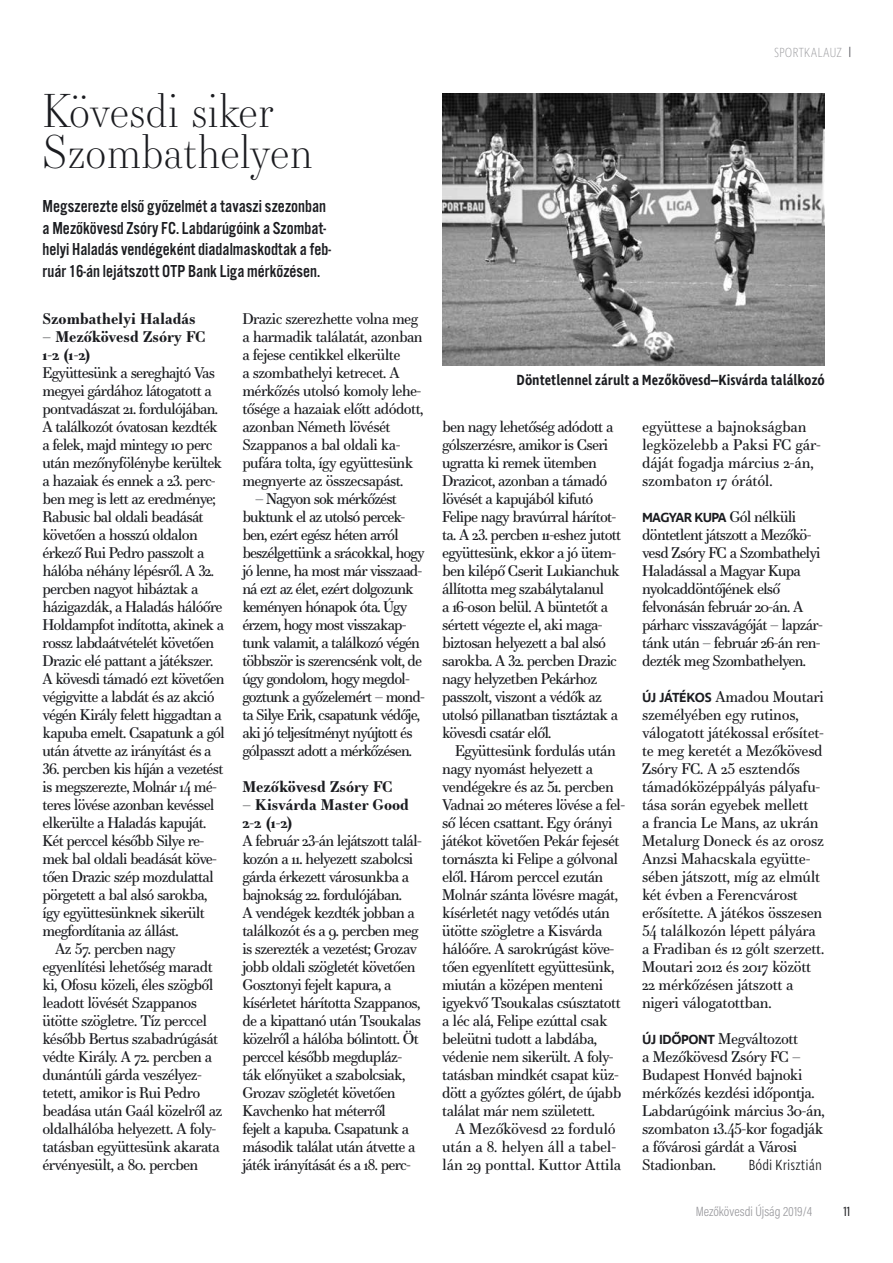
<style>
.page{position:relative;width:893px;height:1263px;background:#fff}
.page>*{position:absolute;margin:0;border:0;box-sizing:border-box;transform-origin:0 0}
.t1{font:300 45px/40.5px "Essonnes Display";color:#1b1c20}
.t2{font:18px/21.6px "Alternate Got No 3 D";color:#1b1c20}
.t3{font:15px/18px "Essonnes Text";letter-spacing:-.05em;color:#1b1c20}
.t4{font:15px/18px "Essonnes Text";letter-spacing:-.02em;color:#1b1c20}
.t5{font:15px/18px "Essonnes Text";letter-spacing:-.03em;color:#1b1c20}
.t6{font:15px/18px "Essonnes Text";letter-spacing:-.01em;color:#1b1c20;text-align:center}
.t7{font:700 15px/18px "Essonnes Text";color:#1b1c20}
.t8{font:600 15px "Ingra Cd";color:#1b1c20}
.t9{font:300 15px "Ingra Cd";color:#1b1c20}
.t10{font:300 13.5px "Acumin Pro Cond";color:#98989c}
.t11{font:600 13.5px "Ingra";letter-spacing:-.05em;color:#1b1c20}
.t12{font:200 13.5px "Ingra Cd";letter-spacing:.005em;color:#98989c}
.t13{font:13.5px "Acumin Pro Cond";color:#1b1c20}
.s1{font-family:"Essonnes Text";font-weight:400;font-size:15px}
.s2{font-family:"Ingra";font-weight:600;font-size:13.5px}
</style>
<div class="page">
<img style="left:442px;top:94px;width:383px;height:272px">
<h1 class="t1" style="left:43px;top:89px;width:272px">Kövesdi siker<br>Szombathelyen</h1>
<p class="t2" style="left:43px;top:196px;width:290px">Megszerezte első győzelmét a tavaszi szezonban a Mezőkövesd Zsóry FC. Labdarúgóink a Szombat&shy;helyi Haladás vendégeként diadalmaskodtak a feb&shy;ruár 16-án lejátszott OTP Bank Liga mérkőzésen.</p>
<p class="t7" style="left:43px;top:309px;width:155px">Szombathelyi Haladás</p>
<p class="t7" style="left:43px;top:327px;width:165px">– Mezőkövesd Zsóry FC<br>1-2 (1-2)</p>
<p class="t3" style="left:43px;top:363px;width:184px">Együttesünk a sereghajtó Vas megyei gárdához látogatott a pontvadászat 21. fordulójában.<br>A találkozót óvatosan kezdték a felek, majd mintegy 10 perc után mezőnyfölénybe kerültek a hazaiak és ennek a 23. perc&shy;ben meg is lett az eredménye;<br>Rabusic bal oldali beadását követően a hosszú oldalon érkező Rui Pedro passzolt a hálóba néhány lépésről. A 32. percben nagyot hibáztak a házigazdák, a Haladás hálóőre<br>Holdampfot indította, akinek a rossz labdaátvételét követően<br>Drazic elé pattant a játékszer.<br>A kövesdi támadó ezt követően végigvitte a labdát és az akció végén Király felett higgadtan a kapuba emelt. Csapatunk a gól után átvette az irányítást és a</p>
<p class="t3" style="left:43px;top:759px;width:182px">36. percben kis híján a vezetést</p>
<p class="t3" style="left:43px;top:777px;width:176px">is megszerezte, Molnár 14 mé-</p>
<p class="t3" style="left:43px;top:795px;width:174px">teres lövése azonban kevéssel</p>
<p class="t3" style="left:43px;top:813px;width:165px">elkerülte a Haladás kapuját.</p>
<p class="t3" style="left:43px;top:831px;width:163px">Két perccel később Silye re-</p>
<p class="t3" style="left:43px;top:849px;width:176px">mek bal oldali beadását köve-</p>
<p class="t3" style="left:43px;top:867px;width:173px">tően Drazic szép mozdulattal</p>
<p class="t3" style="left:43px;top:885px;width:167px">pörgetett a bal alsó sarokba,</p>
<p class="t3" style="left:43px;top:903px;width:164px">így együttesünknek sikerült</p>
<p class="t3" style="left:43px;top:921px;width:138px">megfordítania az állást.</p>
<p class="t3" style="left:55px;top:939px;width:122px">Az 57. percben nagy</p>
<p class="t3" style="left:43px;top:957px;width:172px">egyenlítési lehetőség maradt</p>
<p class="t3" style="left:43px;top:975px;width:172px">ki, Ofosu közeli, éles szögből</p>
<p class="t3" style="left:43px;top:993px;width:156px">leadott lövését Szappanos</p>
<p class="t3" style="left:43px;top:1011px;width:166px">ütötte szögletre. Tíz perccel</p>
<p class="t3" style="left:43px;top:1029px;width:177px">később Bertus szabadrúgását</p>
<p class="t3" style="left:43px;top:1047px;width:171px">védte Király. A 72. percben a</p>
<p class="t3" style="left:43px;top:1065px;width:161px">dunántúli gárda veszélyez-</p>
<p class="t3" style="left:43px;top:1083px;width:159px">tetett, amikor is Rui Pedro</p>
<p class="t3" style="left:43px;top:1101px;width:181px">beadása után Gaál közelről az</p>
<p class="t3" style="left:43px;top:1119px;width:175px">oldalhálóba helyezett. A foly-</p>
<p class="t3" style="left:43px;top:1137px;width:179px">tatásban együttesünk akarata</p>
<p class="t3" style="left:43px;top:1155px;width:157px">érvényesült, a 80. percben</p>
<p class="t3" style="left:242px;top:309px;width:183px">Drazic szerezhette volna meg a harmadik találatát, azonban a fejese centikkel elkerülte<br>a szombathelyi ketrecet. A mérkőzés utolsó komoly lehe&shy;tősége a hazaiak előtt adódott, azonban Németh lövését<br>Szappanos a bal oldali ka&shy;pufára tolta, így együttesünk megnyerte az összecsapást.</p>
<p class="t3" style="left:242px;top:489px;width:184px;text-indent:13px">– Nagyon sok mérkőzést buktunk el az utolsó percek&shy;ben, ezért egész héten arról beszélgettünk a srácokkal, hogy jó lenne, ha most már visszaad&shy;ná ezt az élet, ezért dolgozunk keményen hónapok óta. Úgy érzem, hogy most visszakap&shy;tunk valamit, a találkozó végén többször is szerencsénk volt, de úgy gondolom, hogy megdol&shy;goztunk a győzelemért – mond&shy;ta Silye Erik, csapatunk védője, aki jó teljesítményt nyújtott és gólpasszt adott a mérkőzésen.</p>
<p class="t7" style="left:242px;top:777px;width:152px">Mezőkövesd Zsóry FC</p>
<p class="t7" style="left:242px;top:795px;width:168px">– Kisvárda Master Good<br>2-2 (1-2)</p>
<p class="t3" style="left:242px;top:831px;width:181px">A február 23-án lejátszott talál&shy;kozón a 11. helyezett szabolcsi gárda érkezett városunkba a bajnokság 22. fordulójában.<br>A vendégek kezdték jobban a találkozót és a 9. percben meg is szerezték a vezetést; Grozav jobb oldali szögletét követően<br>Gosztonyi fejelt kapura, a kísérletet hárította Szappanos, de a kipattanó után Tsoukalas közelről a hálóba bólintott. Öt perccel később megdupláz&shy;ták előnyüket a szabolcsiak,<br>Grozav szögletét követően<br>Kavchenko hat méterről<br>fejelt a kapuba. Csapatunk a második találat után átvette a játék irányítását és a 18. perc-</p>
<p class="t12" style="left:774px;top:44px;width:69px">SPORTKALAUZ</p>
<p class="t8" style="left:517px;top:371px;width:310px">Döntetlennel zárult a Mezőkövesd–Kisvárda találkozó</p>
<p class="t3" style="left:442px;top:417px;width:180px">ben nagy lehetőség adódott a gólszerzésre, amikor is Cseri ugratta ki remek ütemben<br>Drazicot, azonban a támadó lövését a kapujából kifutó<br>Felipe nagy bravúrral hárítot&shy;ta. A 23. percben 11-eshez jutott együttesünk, ekkor a jó ütem&shy;ben kilépő Cserit Lukianchuk állította meg szabálytalanul<br>a 16-oson belül. A büntetőt a sértett végezte el, aki maga&shy;biztosan helyezett a bal alsó sarokba. A 32. percben Drazic nagy helyzetben Pekárhoz passzolt, viszont a védők az utolsó pillanatban tisztáztak a kövesdi csatár elől.</p>
<p class="t3" style="left:442px;top:741px;width:184px;text-indent:13px">Együttesünk fordulás után nagy nyomást helyezett a vendégekre és az 51. percben<br>Vadnai 20 méteres lövése a fel&shy;ső lécen csattant. Egy órányi játékot követően Pekár fejesét tornászta ki Felipe a gólvonal elől. Három perccel ezután<br>Molnár szánta lövésre magát, kísérletét nagy vetődés után ütötte szögletre a Kisvárda hálóőre. A sarokrúgást köve&shy;tően egyenlített együttesünk, miután a középen menteni igyekvő Tsoukalas csúsztatott a léc alá, Felipe ezúttal csak beleütni tudott a labdába, védenie nem sikerült. A foly&shy;tatásban mindkét csapat küz&shy;dött a győztes gólért, de újabb találat már nem született.</p>
<p class="t6" style="left:442px;top:1119px;width:181px">A Mezőkövesd 22 forduló után a 8. helyen áll a tabel&shy;lán 29 ponttal. Kuttor Attila</p>
<p class="t6" style="left:642px;top:417px;width:180px;text-align:left">együttese a bajnokságban legközelebb a Paksi FC gár&shy;dáját fogadja március 2-án, szombaton 17 órától.</p>
<p class="t11" style="left:642px;top:509px;width:155px">MAGYAR KUPA <span class="s1">Gól nélküli</span></p>
<p class="t3" style="left:642px;top:525px;width:182px">döntetlent játszott a Mezőkö&shy;vesd Zsóry FC a Szombathelyi<br>Haladással a Magyar Kupa nyolcaddöntőjének első felvonásán február 20-án. A párharc visszavágóját – lapzár&shy;tánk után – február 26-án ren&shy;dezték meg Szombathelyen.</p>
<p class="t4" style="left:642px;top:687px;width:184px"><span class="s2">ÚJ JÁTÉKOS</span> Amadou Moutari személyében egy rutinos, válogatott játékossal erősítet&shy;te meg keretét a Mezőkövesd<br>Zsóry FC. A 25 esztendős támadóközéppályás pályafu&shy;tása során egyebek mellett<br>a francia Le Mans, az ukrán<br>Metalurg Doneck és az orosz<br>Anzsi Mahacskala együtte&shy;sében játszott, míg az elmúlt két évben a Ferencvárost erősítette. A játékos összesen<br>54 találkozón lépett pályára a Fradiban és 12 gólt szerzett.<br>Moutari 2012 és 2017 között<br>22 mérkőzésen játszott a nigeri válogatottban.</p>
<p class="t5" style="left:642px;top:1029px;width:184px"><span class="s2">ÚJ IDŐPONT</span> Megváltozott<br>a Mezőkövesd Zsóry FC –<br>Budapest Honvéd bajnoki mérkőzés kezdési időpontja.<br>Labdarúgóink március 30-án, szombaton 13.45-kor fogadják a fővárosi gárdát a Városi<br>Stadionban.</p>
<p class="t9" style="left:748px;top:1156px;width:75px">Bódi Krisztián</p>
<p class="t10" style="left:696px;top:1202px;width:118px">Mezőkövesdi Újság 2019/4</p>
<p class="t13" style="left:843px;top:1202px;width:8px">11</p>
</div>
